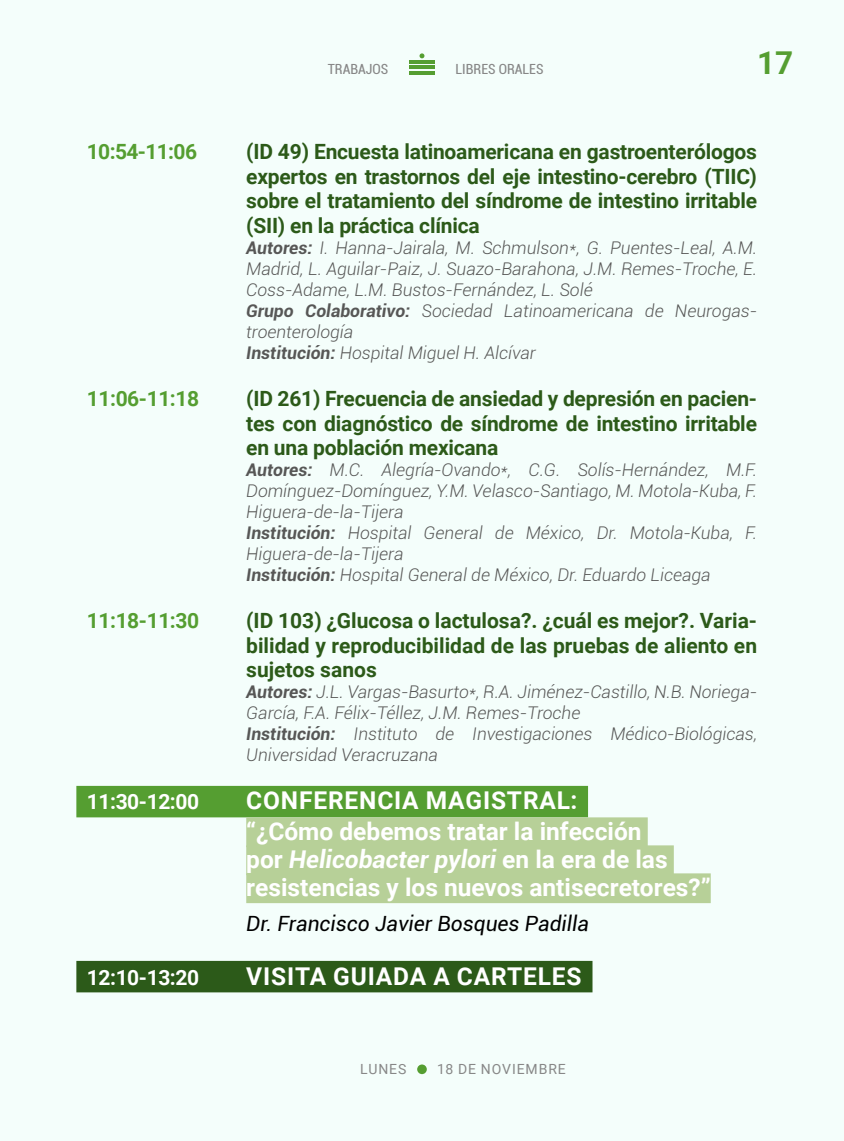
<style>
.page{position:relative;width:844px;height:1141px;background:#fff}
.page>*{position:absolute;margin:0;border:0;box-sizing:border-box;transform-origin:0 0}
.t1{font:700 31.5px "Roboto";color:#559e31}
.t2{font:700 24.5px/31.5px "Roboto";color:#fff}
.t3{font:700 24.5px "Roboto";letter-spacing:.035em;color:#fff}
.t4{font:700 21px/24.5px "Roboto";letter-spacing:-.01em;color:#2c5a19;text-align:justify}
.t5{font:700 21px "Roboto";letter-spacing:-.02em;color:#559e31}
.t6{font:italic 21px "Roboto";color:#000}
.t7{font:700 21px "Roboto";letter-spacing:-.02em;color:#fff}
.t8{font:italic 300 17.5px/21px "Roboto";color:#575756}
.t9{font:condensed 14px "Roboto";color:#878787}
.t10{font:14px "Roboto";letter-spacing:.065em;color:#878787}
.s1{font-weight:700}
.s2{font-style:italic}
</style>
<div class="page">
<div style="left:0;top:0;width:843px;height:1141px;background:#f4fefb"></div>
<div style="left:417px;top:1064px;width:9px;height:10px;background:#559e31;border-radius:50%"></div>
<hr style="left:409px;top:60px;width:25px;height:4px;background:#559e31">
<hr style="left:409px;top:66px;width:25px;height:3px;background:#559e31">
<hr style="left:409px;top:71px;width:25px;height:3px;background:#559e31">
<svg style="left:419px;top:53px;width:5px;height:5px"></svg>
<div style="left:76px;top:786px;width:512px;height:31px;background:#559e31"></div>
<div style="left:246px;top:817px;width:401px;height:30px;background:#b7d098"></div>
<div style="left:246px;top:845px;width:427px;height:30px;background:#b7d098"></div>
<div style="left:246px;top:873px;width:464px;height:30px;background:#b7d098"></div>
<div style="left:76px;top:961px;width:516px;height:31px;background:#2c5a19"></div>
<p class="t9" style="left:328px;top:60px;width:62px">TRABAJOS</p>
<p class="t9" style="left:455px;top:60px;width:89px">LIBRES ORALES</p>
<h1 class="t1" style="left:756px;top:41px;width:38px">17</h1>
<p class="t5" style="left:87px;top:137px;width:112px">10:54-11:06</p>
<p class="t4" style="left:246px;top:139px;width:512px">(ID 49) Encuesta latinoamericana en gastroenterólogos expertos en trastornos del eje intestino-cerebro (TIIC) sobre el tratamiento del síndrome de intestino irritable (SII) en la práctica clínica</p>
<p class="t8" style="left:246px;top:237px;width:512px"><span class="s1">Autores:</span> I. Hanna-Jairala, M. Schmulson*, G. Puentes-Leal, A.M.<br>Madrid, L. Aguilar-Paiz, J. Suazo-Barahona, J.M. Remes-Troche, E.<br>Coss-Adame, L.M. Bustos-Fernández, L. Solé<br><span class="s1">Grupo Colaborativo:</span> Sociedad Latinoamericana de Neurogas&shy;troenterología<br><span class="s1">Institución:</span> Hospital Miguel H. Alcívar</p>
<p class="t5" style="left:87px;top:384px;width:114px">11:06-11:18</p>
<p class="t4" style="left:246px;top:386px;width:512px">(ID 261) Frecuencia de ansiedad y depresión en pacien&shy;tes con diagnóstico de síndrome de intestino irritable en una población mexicana</p>
<p class="t8" style="left:246px;top:459px;width:512px"><span class="s1">Autores:</span> M.C. Alegría-Ovando*, C.G. Solís-Hernández, M.F.<br>Domínguez-Domínguez, Y.M. Velasco-Santiago, M. Motola-Kuba, F.<br>Higuera-de-la-Tijera<br><span class="s1">Institución:</span> Hospital General de México, Dr. Motola-Kuba, F.<br>Higuera-de-la-Tijera<br><span class="s1">Institución:</span> Hospital General de México, Dr. Eduardo Liceaga</p>
<p class="t5" style="left:87px;top:606px;width:114px">11:18-11:30</p>
<p class="t4" style="left:246px;top:608px;width:512px">(ID 103) ¿Glucosa o lactulosa?. ¿cuál es mejor?. Varia&shy;bilidad y reproducibilidad de las pruebas de aliento en sujetos sanos</p>
<p class="t8" style="left:246px;top:681px;width:512px"><span class="s1">Autores:</span> J.L. Vargas-Basurto*, R.A. Jiménez-Castillo, N.B. Noriega-García, F.A. Félix-Téllez, J.M. Remes-Troche<br><span class="s1">Institución:</span> Instituto de Investigaciones Médico-Biológicas, Universidad Veracruzana</p>
<p class="t7" style="left:87px;top:786px;width:114px">11:30-12:00</p>
<h2 class="t2" style="left:246px;top:783px;width:397px">CONFERENCIA MAGISTRAL: “¿Cómo debemos tratar la infección</h2>
<h2 class="t2" style="left:246px;top:844px;width:466px;line-height:28px">por <span class="s2">Helicobacter pylori</span> en la era de las resistencias y los nuevos antisecretores?”</h2>
<p class="t6" style="left:246px;top:909px;width:344px">Dr. Francisco Javier Bosques Padilla</p>
<p class="t7" style="left:87px;top:963px;width:114px">12:10-13:20</p>
<h2 class="t3" style="left:246px;top:959px;width:337px">VISITA GUIADA A CARTELES</h2>
<p class="t10" style="left:360px;top:1059px;width:48px">LUNES</p>
<p class="t10" style="left:437px;top:1059px;width:130px">18 DE NOVIEMBRE</p>
</div>
